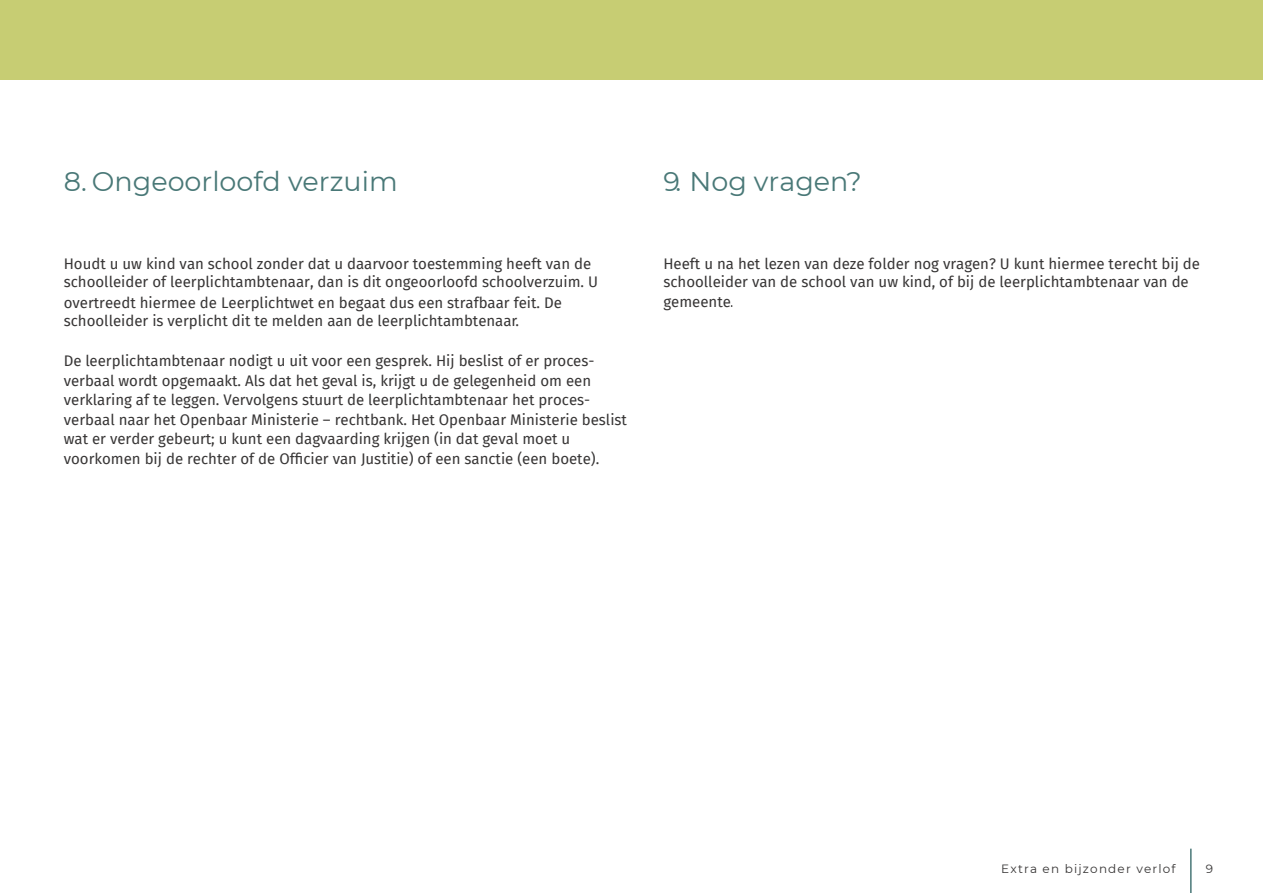
<style>
.page{position:relative;width:1263px;height:893px;background:#fff}
.page>*{position:absolute;margin:0;border:0;box-sizing:border-box;transform-origin:0 0}
.t1{font:27px "Montserrat";color:#497877}
.t2{font:15px/19.5px "Fira Sans";color:#373535}
.t3{font:12px "Montserrat";letter-spacing:.1em;color:#373535}
</style>
<div class="page">
<hr style="left:1190px;top:849px;width:1px;height:44px;background:#497877">
<div style="left:0;top:0;width:1263px;height:80px;background:#c7cd73"></div>
<h1 class="t1" style="left:64px;top:162px;width:335px">8. Ongeoorloofd verzuim</h1>
<h1 class="t1" style="left:663px;top:162px;width:200px">9. Nog vragen?</h1>
<p class="t2" style="left:64px;top:253px;width:536px;line-height:18.8px">Houdt u uw kind van school zonder dat u daarvoor toestemming heeft van de schoolleider of leerplichtambtenaar, dan is dit ongeoorloofd schoolverzuim. U</p>
<p class="t2" style="left:64px;top:292px;width:500px;line-height:18.8px">overtreedt hiermee de Leerplichtwet en begaat dus een strafbaar feit. De schoolleider is verplicht dit te melden aan de leerplichtambtenaar.</p>
<p class="t2" style="left:64px;top:351px;width:565px">De leerplichtambtenaar nodigt u uit voor een gesprek. Hij beslist of er proces&shy;verbaal wordt opgemaakt. Als dat het geval is, krijgt u de gelegenheid om een verklaring af te leggen. Vervolgens stuurt de leerplichtambtenaar het proces&shy;verbaal naar het Openbaar Ministerie – rechtbank. Het Openbaar Ministerie beslist wat er verder gebeurt; u kunt een dagvaarding krijgen (in dat geval moet u voorkomen bij de rechter of de Officier van Justitie) of een sanctie (een boete).</p>
<p class="t2" style="left:663px;top:253px;width:538px;line-height:19px">Heeft u na het lezen van deze folder nog vragen? U kunt hiermee terecht bij de schoolleider van de school van uw kind, of bij de leerplichtambtenaar van de gemeente</p>
<p class="t3" style="left:1001px;top:860px;width:176px">Extra en bijzonder verlof</p>
<p class="t3" style="left:1206px;top:860px;width:9px">9</p>
</div>
